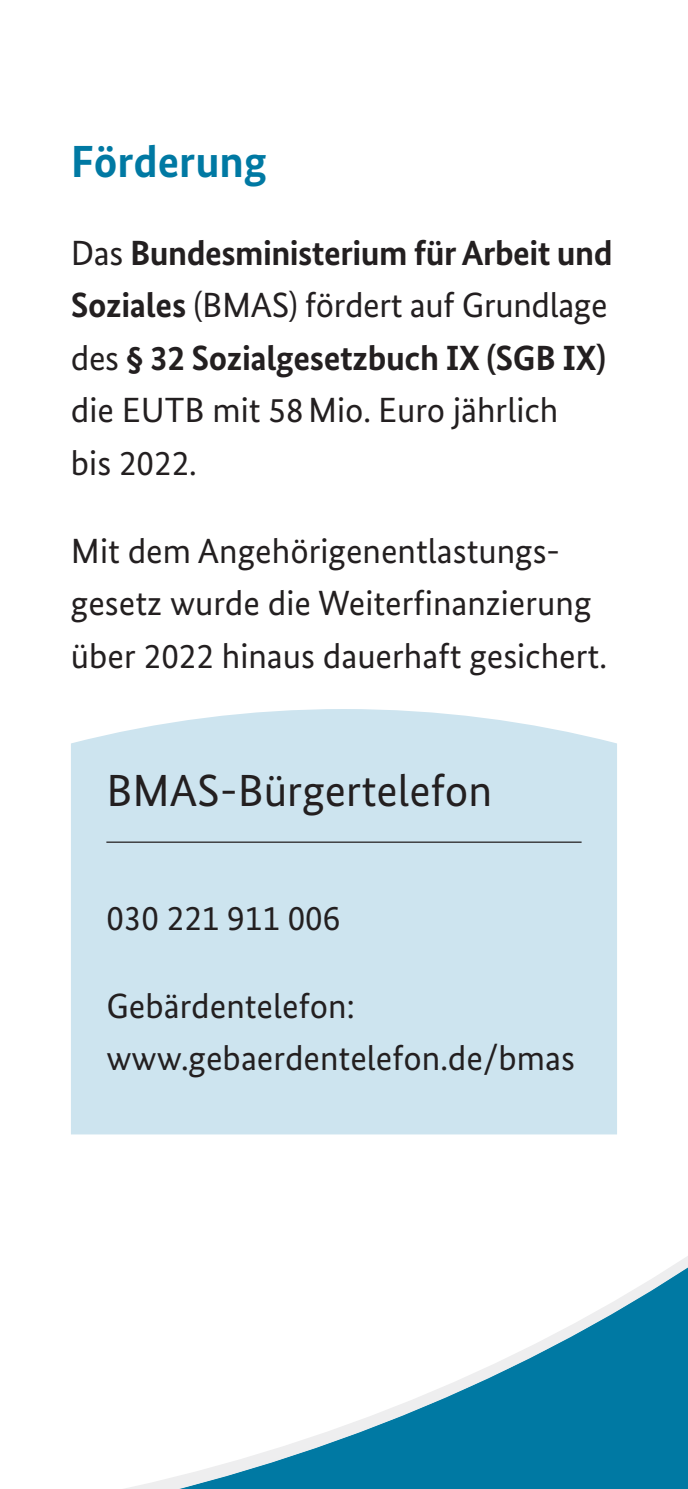
<style>
.page{position:relative;width:688px;height:1489px;background:#fff}
.page>*{position:absolute;margin:0;border:0;box-sizing:border-box;transform-origin:0 0}
.t1{font:45px "Bundes Sans";color:#231f20}
.t2{font:700 45px "Bundes Sans";color:#0079a3}
.t3{font:35px/52.5px "Bundes Sans";color:#231f20}
.s1{font-weight:700}
</style>
<div class="page">
<svg style="left:71px;top:1134px;width:616px;height:354px"></svg>
<div style="left:71px;top:709px;width:546px;height:425px;background:#cde4ef"></div>
<hr style="left:106px;top:841px;width:475px;height:1px;background:#231f20">
<h2 class="t2" style="left:71px;top:134px;width:197px">Förderung</h2>
<p class="t3" style="left:71px;top:226px;width:543px">Das <span class="s1">Bundesministerium für Arbeit und<br>Soziales</span> (BMAS) fördert auf Grundlage des <span class="s1">§ 32 Sozialgesetzbuch IX (SGB IX) </span>die EUTB mit 58Mio. Euro jährlich<br>bis 2022.</p>
<p class="t3" style="left:71px;top:524px;width:537px">Mit dem Angehörigenentlastungs&shy;gesetz wurde die Weiterfinanzierung über 2022 hinaus dauerhaft gesichert.</p>
<p class="t1" style="left:106px;top:763px;width:387px">BMAS-Bürgertelefon</p>
<p class="t3" style="left:106px;top:890px;width:235px">030 221 911 006</p>
<p class="t3" style="left:106px;top:978px;width:470px">Gebärdentelefon: www.gebaerdentelefon.de/bmas</p>
</div>
